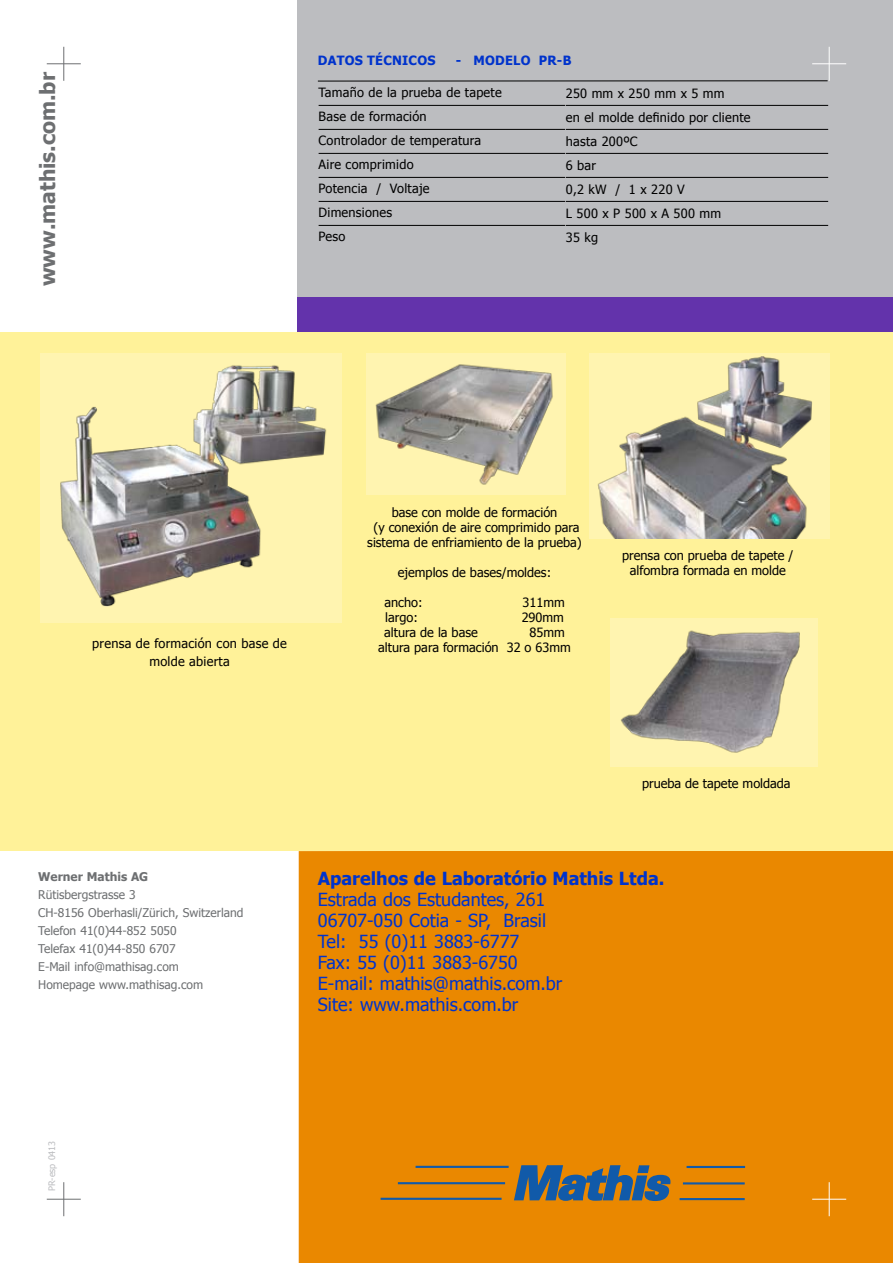
<style>
.page{position:relative;width:893px;height:1263px;background:#fff}
.page>*{position:absolute;margin:0;border:0;box-sizing:border-box;transform-origin:0 0}
.t1{font:700 21px "Tahoma";color:#6d6f71}
.t2{font:18px/21px "Tahoma";color:#03c}
.t3{font:700 18px "Tahoma";color:#03c}
.t4{font:12.75px/15px "Tahoma";color:#000;text-align:center}
.t5{font:12.75px/18px "Tahoma";letter-spacing:.02em;color:#000;text-align:center}
.t6{font:700 12.75px "Tahoma";letter-spacing:.02em;color:#03c}
.t7{font:12px/18px "Tahoma";color:#6d6f71}
.t8{font:700 12px "Tahoma";color:#6d6f71}
.t9{font:9px "Tahoma";color:#bcbdc0}
</style>
<div class="page">
<div style="left:299px;top:850px;width:594px;height:413px;background:#ea8800"></div>
<div style="left:298px;top:0;width:595px;height:298px;background:#bcbdc0"></div>
<div style="left:298px;top:298px;width:595px;height:34px;background:#6333ab"></div>
<div style="left:0;top:332px;width:893px;height:518px;background:#fff299"></div>
<hr style="left:63px;top:47px;width:1px;height:34px;background:#6d6f71">
<hr style="left:47px;top:63px;width:34px;height:1px;background:#6d6f71">
<hr style="left:829px;top:47px;width:1px;height:34px;background:#fff">
<hr style="left:812px;top:63px;width:34px;height:1px;background:#fff">
<hr style="left:829px;top:1182px;width:1px;height:34px;background:#fff">
<hr style="left:812px;top:1199px;width:34px;height:1px;background:#fff">
<hr style="left:63px;top:1182px;width:1px;height:34px;background:#6d6f71">
<hr style="left:47px;top:1199px;width:34px;height:1px;background:#6d6f71">
<svg style="left:513px;top:1165px;width:158px;height:36px;background:#5e6a6c"></svg>
<hr style="left:381px;top:1198px;width:121px;height:2px;background:#115aa9">
<hr style="left:416px;top:1166px;width:93px;height:2px;background:#115aa9">
<hr style="left:398px;top:1182px;width:107px;height:2px;background:#115aa9">
<hr style="left:680px;top:1198px;width:65px;height:2px;background:#115aa9">
<hr style="left:687px;top:1166px;width:58px;height:2px;background:#115aa9">
<hr style="left:683px;top:1182px;width:62px;height:2px;background:#115aa9">
<div style="left:589px;top:354px;width:240px;height:185px;background:#fff4b0"></div>
<img style="left:597px;top:356px;width:215px;height:183px">
<div style="left:366px;top:354px;width:200px;height:141px;background:#fff4b0"></div>
<img style="left:375px;top:364px;width:178px;height:121px">
<div style="left:40px;top:354px;width:301px;height:269px;background:#fff4b0"></div>
<img style="left:60px;top:365px;width:267px;height:242px">
<div style="left:610px;top:618px;width:208px;height:148px;background:#fff4b0"></div>
<img style="left:620px;top:630px;width:180px;height:123px">
<hr style="left:319px;top:105px;width:246px;height:1px;background:#000">
<hr style="left:319px;top:129px;width:246px;height:1px;background:#000">
<hr style="left:319px;top:153px;width:246px;height:1px;background:#000">
<hr style="left:319px;top:177px;width:246px;height:1px;background:#000">
<hr style="left:319px;top:201px;width:246px;height:1px;background:#000">
<hr style="left:319px;top:225px;width:246px;height:1px;background:#000">
<hr style="left:566px;top:105px;width:262px;height:1px;background:#000">
<hr style="left:566px;top:129px;width:262px;height:1px;background:#000">
<hr style="left:566px;top:153px;width:262px;height:1px;background:#000">
<hr style="left:566px;top:177px;width:262px;height:1px;background:#000">
<hr style="left:566px;top:201px;width:262px;height:1px;background:#000">
<hr style="left:566px;top:225px;width:262px;height:1px;background:#000">
<hr style="left:318px;top:80px;width:510px;height:1px;background:#000">
<h1 class="t1" style="left:33px;top:286px;width:216px;rotate:-90deg">www.mathis.com.br</h1>
<p class="t6" style="left:318px;top:51px;width:110px">DAtOS TÉCNICOS</p>
<p class="t6" style="left:456px;top:51px;width:29px">- MODELO</p>
<p class="t6" style="left:539px;top:51px;width:33px">pr-b</p>
<p class="t5" style="left:319px;top:83px;width:185px">Tamaño de la prueba de tapete</p>
<p class="t5" style="left:566px;top:84px;width:160px">250 mm x 250 mm x 5 mm</p>
<p class="t5" style="left:319px;top:107px;width:110px">Base de formación</p>
<p class="t5" style="left:566px;top:108px;width:186px">en el molde definido por cliente</p>
<p class="t5" style="left:319px;top:131px;width:164px">Controlador de temperatura</p>
<p class="t5" style="left:566px;top:132px;width:73px">hasta 200ºC</p>
<p class="t5" style="left:319px;top:155px;width:97px">Aire comprimido</p>
<p class="t4" style="left:566px;top:158px;width:32px">6 bar</p>
<p class="t5" style="left:319px;top:179px;width:112px">Potencia / Voltaje</p>
<p class="t4" style="left:566px;top:182px;width:120px">0,2 kW / 1 x 220 V</p>
<p class="t5" style="left:319px;top:203px;width:75px">Dimensiones</p>
<p class="t5" style="left:566px;top:204px;width:157px">L 500 x P 500 x A 500 mm</p>
<p class="t4" style="left:319px;top:228px;width:28px">Peso</p>
<p class="t4" style="left:566px;top:230px;width:34px">35 kg</p>
<p class="t5" style="left:92px;top:633px;width:196px">prensa de formación con base de molde abierta</p>
<p class="t4" style="left:367px;top:504px;width:216px">base con molde de formación<br>(y conexión de aire comprimido para sistema de enfriamiento de la prueba)</p>
<p class="t4" style="left:398px;top:564px;width:155px">ejemplos de bases/moldes:</p>
<p class="t4" style="left:384px;top:594px;width:40px">ancho:</p>
<p class="t4" style="left:522px;top:594px;width:44px">311mm</p>
<p class="t4" style="left:385px;top:609px;width:34px">largo:</p>
<p class="t4" style="left:522px;top:609px;width:44px">290mm</p>
<p class="t4" style="left:384px;top:624px;width:95px">altura de la base</p>
<p class="t4" style="left:378px;top:624px;width:194px;text-align:left;text-indent:151px">85mm altura para formación 32 o 63mm</p>
<p class="t4" style="left:622px;top:548px;width:173px">prensa con prueba de tapete / alfombra formada en molde</p>
<p class="t8" style="left:38px;top:868px;width:111px">Werner Mathis AG</p>
<p class="t7" style="left:38px;top:885px;width:207px">Rütisbergstrasse 3<br>CH-8156 Oberhasli/Zürich, Switzerland<br>Telefon 41(0)44-852 5050<br>Telefax 41(0)44-850 6707<br>E-Mail info@mathisag.com<br>Homepage www.mathisag.com</p>
<p class="t4" style="left:642px;top:775px;width:150px">prueba de tapete moldada</p>
<h2 class="t3" style="left:318px;top:866px;width:348px">Aparelhos de Laboratório Mathis Ltda.</h2>
<h2 class="t2" style="left:318px;top:888px;width:246px">Estrada dos Estudantes, 261<br>06707-050 Cotia - SP, Brasil<br>Tel: 55 (0)11 3883-6777<br>Fax: 55 (0)11 3883-6750<br>E-mail: mathis@mathis.com.br<br>Site: www.mathis.com.br</h2>
<p class="t9" style="left:46px;top:1191px;width:51px;rotate:-90deg">PR-esp 0413</p>
</div>
